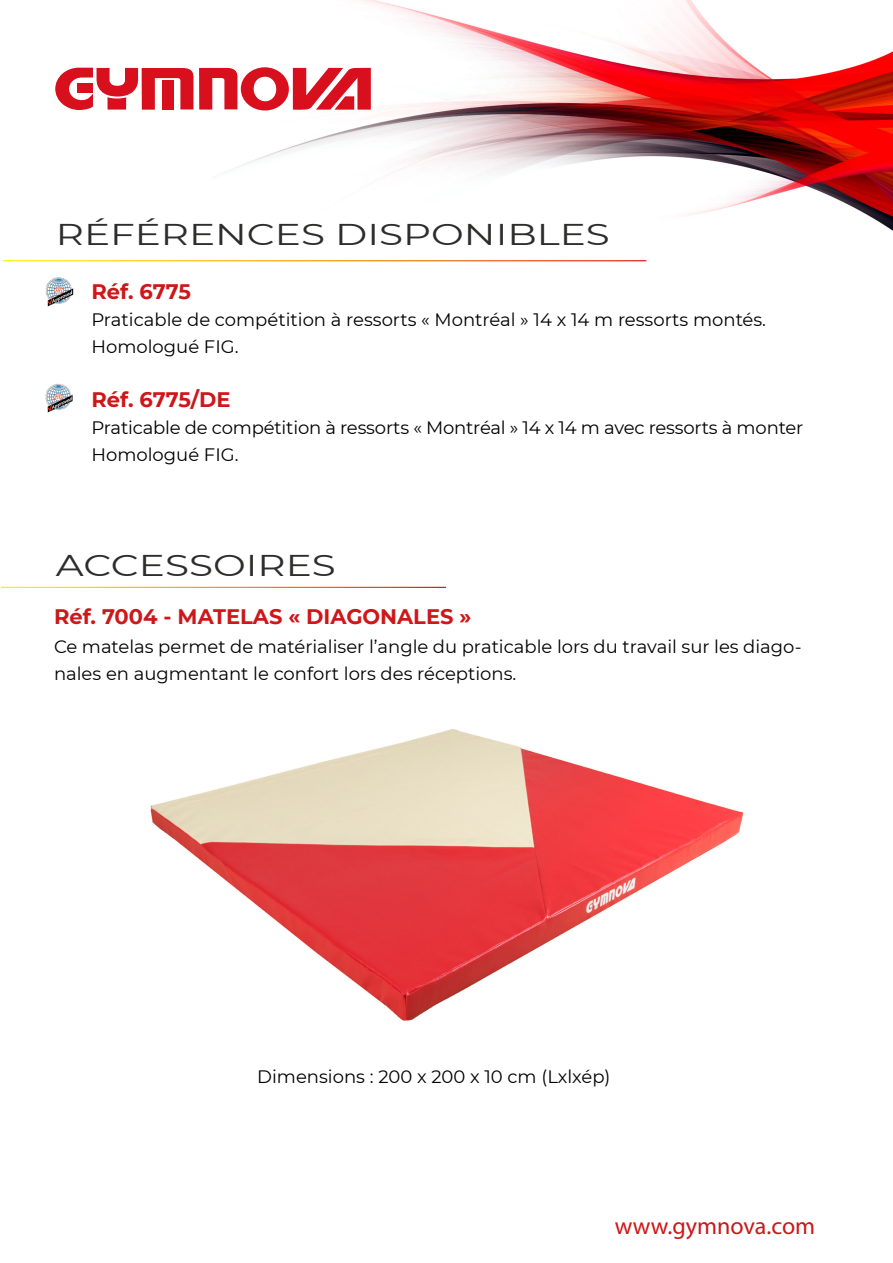
<style>
.page{position:relative;width:893px;height:1263px;background:#fff}
.page>*{position:absolute;margin:0;border:0;box-sizing:border-box;transform-origin:0 0}
.t1{font:30px "Montserrat";color:#2d2d2c;scale:1.3 1}
.t2{font:24px "Myriad Pro";color:#cd1719}
.t3{font:700 21px "Montserrat";color:#cd1719}
.t4{font:18px/27px "Montserrat";color:#000}
</style>
<div class="page">
<img style="left:226px;top:0;width:667px;height:231px">
<img style="left:45px;top:277px;width:29px;height:29px">
<img style="left:150px;top:729px;width:594px;height:292px">
<svg style="left:55px;top:67px;width:316px;height:44px"></svg>
<img style="left:45px;top:384px;width:28px;height:29px">
<h1 class="t1" style="left:56px;top:214px;width:428px">RÉFÉRENCES DISPONIBLES</h1>
<p class="t3" style="left:91px;top:276px;width:101px">Réf. 6775</p>
<p class="t4" style="left:91px;top:305px;width:676px">Praticable de compétition à ressorts « Montréal » 14 x 14 m ressorts montés.<br>Homologué FIG.</p>
<p class="t3" style="left:91px;top:384px;width:141px">Réf. 6775/DE</p>
<p class="t4" style="left:91px;top:413px;width:713px">Praticable de compétition à ressorts « Montréal » 14 x 14 m avec ressorts à monter<br>Homologué FIG.</p>
<h1 class="t1" style="left:56px;top:544px;width:217px">ACCESSOIRES</h1>
<p class="t3" style="left:54px;top:602px;width:419px">Réf. 7004 - MATELAS « DIAGONALES »</p>
<p class="t4" style="left:54px;top:633px;width:749px">Ce matelas permet de matérialiser l’angle du praticable lors du travail sur les diago&shy;nales en augmentant le confort lors des réceptions.</p>
<p class="t4" style="left:257px;top:1062px;width:355px">Dimensions : 200 x 200 x 10 cm (Lxlxép)</p>
<h2 class="t2" style="left:615px;top:1211px;width:202px">www.gymnova.com</h2>
</div>
